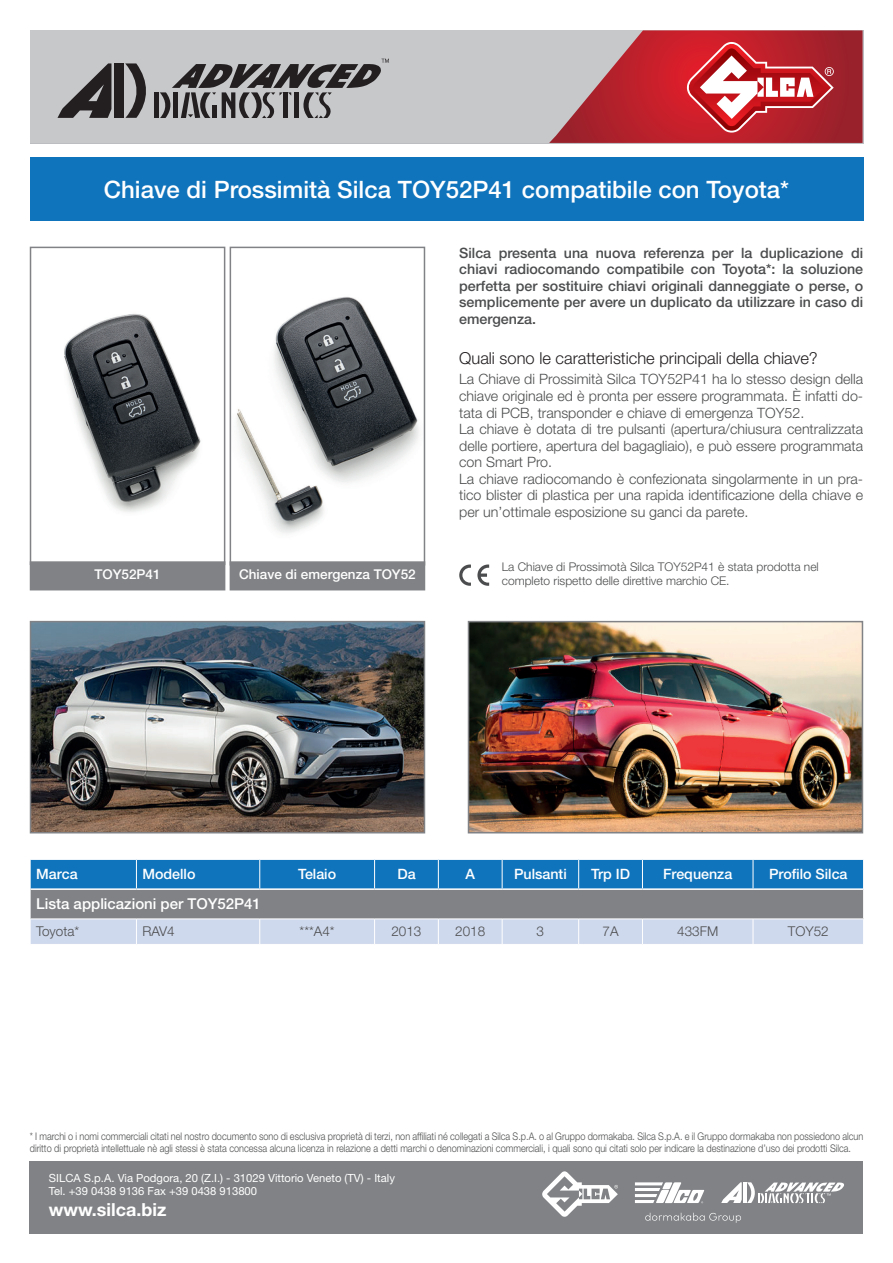
<style>
.page{position:relative;width:893px;height:1263px;background:#fff}
.page>*{position:absolute;margin:0;border:0;box-sizing:border-box;transform-origin:0 0}
.t1{font:500 24px "Helvetica Neue LT Std";color:#fff}
.t2{font:700 18px "Helvetica Neue LT Std";color:#fff}
.t3{font:300 16.5px "Helvetica Neue LT Std";color:#231f20}
.t4{font:500 15px "Helvetica Neue LT Std";color:#fff}
.t5{font:300 14.25px/16.5px "Helvetica Neue LT Std";color:#4b4c4d}
.t6{font:500 14.25px/16.6px "Helvetica Neue LT Std";color:#4b4c4d;text-align:justify}
.t7{font:500 14.25px "Helvetica Neue LT Std";color:#fff}
.t8{font:300 13.5px "Helvetica Neue LT Std";color:#4b4c4d}
.t9{font:500 13.5px "Helvetica Neue LT Std";color:#fff}
.t10{font:300 12px/14.4px "Helvetica Neue LT Std";color:#4b4c4d}
.t11{font:11.25px/12.8px "Helvetica Neue LT Std";color:#fff}
.t12{font:300 10.5px/12.6px "Helvetica Neue LT Std";color:#4b4c4d;scale:.87 1}
</style>
<div class="page">
<div style="left:30px;top:30px;width:832px;height:113px;background:#c7c8ca"></div>
<svg style="left:549px;top:30px;width:313px;height:113px;background:#bf4b53"></svg>
<svg style="left:57px;top:63px;width:54px;height:55px"></svg>
<div style="left:114px;top:63px;width:10px;height:55px;background:#231f20"></div>
<svg style="left:125px;top:63px;width:21px;height:55px"></svg>
<div style="left:154px;top:92px;width:5px;height:26px;background:#231f20"></div>
<svg style="left:160px;top:59px;width:229px;height:59px"></svg>
<div style="left:30px;top:1161px;width:833px;height:72px;background:#808285"></div>
<svg style="left:645px;top:1213px;width:96px;height:10px"></svg>
<svg style="left:635px;top:1182px;width:69px;height:21px"></svg>
<svg style="left:721px;top:1182px;width:123px;height:21px"></svg>
<svg style="left:542px;top:1171px;width:76px;height:46px"></svg>
<div style="left:30px;top:157px;width:833px;height:64px;background:#1074bc"></div>
<img style="left:64px;top:314px;width:137px;height:198px">
<div style="left:30px;top:247px;width:195px;height:318px;border:2px solid #808285"></div>
<img style="left:236px;top:297px;width:183px;height:237px">
<div style="left:230px;top:247px;width:195px;height:319px;border:2px solid #808285"></div>
<div style="left:30px;top:561px;width:195px;height:29px;background:#808285;border:2px solid #808285"></div>
<div style="left:230px;top:561px;width:195px;height:29px;background:#808285;border:2px solid #808285"></div>
<img style="left:33px;top:624px;width:389px;height:206px">
<div style="left:30px;top:621px;width:395px;height:212px;border:2px solid #808285"></div>
<img style="left:471px;top:624px;width:389px;height:206px">
<div style="left:468px;top:621px;width:395px;height:212px;border:2px solid #808285"></div>
<svg style="left:459px;top:564px;width:30px;height:22px"></svg>
<svg style="left:30px;top:859px;width:834px;height:85px;background:#759ab9"></svg>
<hr style="left:31px;top:888px;width:105px;height:2px;background:#fff">
<hr style="left:136px;top:888px;width:124px;height:2px;background:#fff">
<hr style="left:260px;top:888px;width:115px;height:2px;background:#fff">
<hr style="left:375px;top:888px;width:63px;height:2px;background:#fff">
<hr style="left:438px;top:888px;width:64px;height:2px;background:#fff">
<hr style="left:502px;top:888px;width:77px;height:2px;background:#fff">
<hr style="left:579px;top:888px;width:63px;height:2px;background:#fff">
<hr style="left:642px;top:888px;width:111px;height:2px;background:#fff">
<hr style="left:753px;top:888px;width:110px;height:2px;background:#fff">
<h1 class="t1" style="left:104px;top:175px;width:687px">Chiave di Prossimità Silca TOY52P41 compatibile con Toyota*</h1>
<p class="t9" style="left:95px;top:567px;width:68px">TOY52P41</p>
<p class="t9" style="left:239px;top:567px;width:178px">Chiave di emergenza TOY52</p>
<p class="t6" style="left:459px;top:244px;width:405px">Silca presenta una nuova referenza per la duplicazione di chiavi radiocomando compatibile con Toyota*: la soluzione perfetta per sostituire chiavi originali danneggiate o perse, o semplicemente per avere un duplicato da utilizzare in caso di emergenza.</p>
<p class="t3" style="left:459px;top:348px;width:360px">Quali sono le caratteristiche principali della chiave?</p>
<p class="t5" style="left:459px;top:371px;width:405px">La Chiave di Prossimità Silca TOY52P41 ha lo stesso design della chiave originale ed è pronta per essere programmata. È infatti do&shy;tata di PCB, transponder e chiave di emergenza TOY52.<br>La chiave è dotata di tre pulsanti (apertura/chiusura centralizzata delle portiere, apertura del bagagliaio), e può essere programmata con Smart Pro.<br>La chiave radiocomando è confezionata singolarmente in un pra&shy;tico blister di plastica per una rapida identificazione della chiave e per un’ottimale esposizione su ganci da parete.</p>
<p class="t10" style="left:502px;top:559px;width:319px">La Chiave di Prossimotà Silca TOY52P41 è stata prodotta nel completo rispetto delle direttive marchio CE.</p>
<p class="t7" style="left:36px;top:866px;width:43px">Marca</p>
<p class="t7" style="left:142px;top:866px;width:55px">Modello</p>
<p class="t7" style="left:298px;top:866px;width:40px">Telaio</p>
<p class="t7" style="left:397px;top:866px;width:20px">Da</p>
<p class="t7" style="left:465px;top:866px;width:11px">A</p>
<p class="t7" style="left:514px;top:866px;width:54px">Pulsanti</p>
<p class="t7" style="left:591px;top:866px;width:41px">Trp ID</p>
<p class="t7" style="left:663px;top:866px;width:71px">Frequenza</p>
<p class="t7" style="left:769px;top:866px;width:80px">Profilo Silca</p>
<p class="t4" style="left:36px;top:895px;width:226px">Lista applicazioni per TOY52P41</p>
<p class="t8" style="left:36px;top:923px;width:45px">Toyota*</p>
<p class="t8" style="left:142px;top:923px;width:34px">RAV4</p>
<p class="t8" style="left:300px;top:923px;width:37px">***A4*</p>
<p class="t8" style="left:391px;top:923px;width:32px">2013</p>
<p class="t8" style="left:455px;top:923px;width:32px">2018</p>
<p class="t8" style="left:537px;top:923px;width:9px">3</p>
<p class="t8" style="left:603px;top:923px;width:18px">7A</p>
<p class="t8" style="left:677px;top:923px;width:43px">433FM</p>
<p class="t8" style="left:788px;top:923px;width:42px">TOY52</p>
<p class="t12" style="left:30px;top:1129px;width:960px">* I marchi o i nomi commerciali citati nel nostro documento sono di esclusiva proprietà di terzi, non affiliati né collegati a Silca S.p.A. o al Gruppo dormakaba. Silca S.p.A. e il Gruppo dormakaba non possiedono alcun diritto di proprietà intellettuale nè agli stessi è stata concessa alcuna licenza in relazione a detti marchi o denominazioni commerciali, i quali sono qui citati solo per indicare la destinazione d’uso dei prodotti Silca.</p>
<p class="t11" style="left:49px;top:1171px;width:348px">SILCA S.p.A. Via Podgora, 20 (Z.I.) - 31029 Vittorio Veneto (TV) - Italy<br>Tel. +39 0438 9136 Fax +39 0438 913800</p>
<p class="t2" style="left:49px;top:1199px;width:119px">www.silca.biz</p>
</div>
